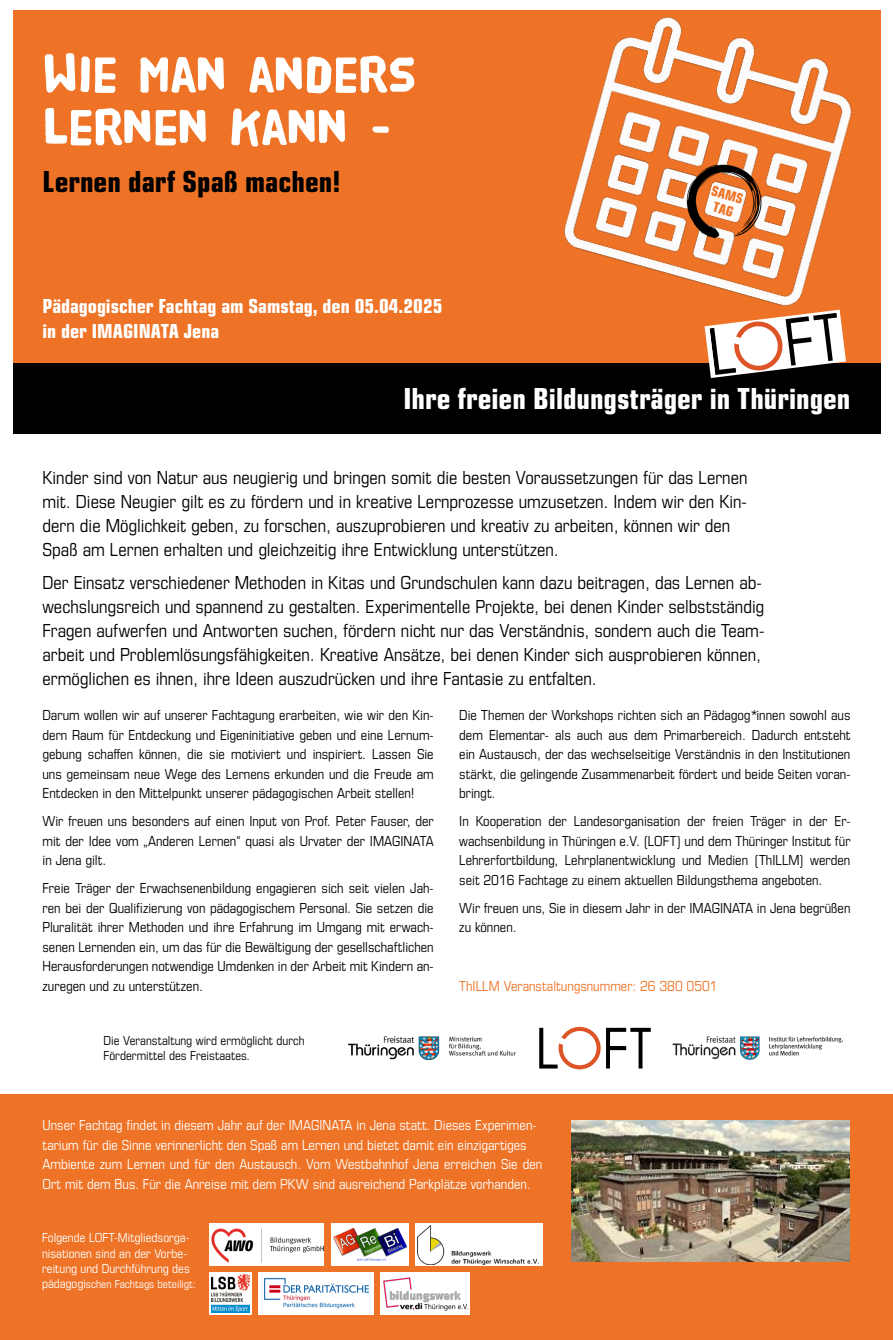
<style>
.page{position:relative;width:893px;height:1340px;background:#fff}
.page>*{position:absolute;margin:0;border:0;box-sizing:border-box;transform-origin:0 0}
.t1{font:52.5px/52.5px "HVD Poster Clean";color:#fff}
.t2{font:31.5px "Eurostile Con Hea";color:#fff}
.t3{font:31.5px "Eurostile Con Hea";color:#000}
.t4{font:21px/25.2px "Eurostile Con Hea";color:#fff}
.t5{font:19.5px/24px "Eurostile Con";color:#000}
.t6{font:15px/19.5px "Eurostile Con";color:#000;text-align:justify}
.t7{font:15px/19.5px "Eurostile Con";color:#fff}
.t8{font:15px "Eurostile Con";color:#ee7326}
.t9{font:15px/15px "Eurostile Con Hea";color:#ee7326;text-align:center}
.t10{font:13.5px/15px "Eurostile Con";color:#fff}
.t11{font:13.5px/15px "Eurostile Con";color:#000}
.t12{font:12px "Eurostile Con";color:#fff}
.s1{font-size:13.5px}
</style>
<div class="page">
<div style="left:13px;top:11px;width:867px;height:353px;background:#ee7326"></div>
<div style="left:13px;top:364px;width:867px;height:70px;background:#000"></div>
<div style="left:0;top:1094px;width:893px;height:245px;background:#ee7326"></div>
<img style="left:672px;top:1036px;width:171px;height:24px">
<img style="left:209px;top:1223px;width:115px;height:42px">
<img style="left:381px;top:1272px;width:89px;height:42px">
<div style="left:331px;top:1222px;width:78px;height:43px;background:#fff"></div>
<img style="left:333px;top:1228px;width:74px;height:33px">
<svg style="left:209px;top:1272px;width:43px;height:42px"></svg>
<img style="left:211px;top:1273px;width:39px;height:39px">
<div style="left:259px;top:1271px;width:115px;height:43px;background:#fff"></div>
<img style="left:264px;top:1278px;width:105px;height:31px">
<div style="left:415px;top:1222px;width:127px;height:43px;background:linear-gradient(to right,#fff,#fff)"></div>
<img style="left:417px;top:1225px;width:122px;height:38px">
<img style="left:572px;top:1120px;width:277px;height:141px">
<svg style="left:705px;top:338px;width:141px;height:40px"></svg>
<img style="left:531px;top:10px;width:350px;height:328px">
<svg style="left:539px;top:1026px;width:112px;height:43px"></svg>
<img style="left:348px;top:1036px;width:168px;height:24px">
<img style="left:682px;top:160px;width:85px;height:85px">
<h1 class="t1" style="left:43px;top:49px;width:375px">Wie man anders lernen Kann -</h1>
<h2 class="t3" style="left:43px;top:158px;width:299px">Lernen darf Spaß machen!</h2>
<h3 class="t4" style="left:43px;top:292px;width:402px">Pädagogischer Fachtag am Samstag, den 05.04.2025 in der IMAGINATA Jena</h3>
<p class="t9" style="left:714px;top:182px;width:34px;rotate:16deg">SAMS<br>TAG</p>
<h2 class="t2" style="left:403px;top:376px;width:448px">Ihre freien Bildungsträger in Thüringen</h2>
<p class="t5" style="left:43px;top:464px;width:706px">Kinder sind von Natur aus neugierig und bringen somit die besten Voraussetzungen für das Lernen mit. Diese Neugier gilt es zu fördern und in kreative Lernprozesse umzusetzen. Indem wir den Kin&shy;dern die Möglichkeit geben, zu forschen, auszuprobieren und kreativ zu arbeiten, können wir den Spaß am Lernen erhalten und gleichzeitig ihre Entwicklung unterstützen.</p>
<p class="t5" style="left:43px;top:569px;width:723px">Der Einsatz verschiedener Methoden in Kitas und Grundschulen kann dazu beitragen, das Lernen ab&shy;wechslungsreich und spannend zu gestalten. Experimentelle Projekte, bei denen Kinder selbstständig Fragen aufwerfen und Antworten suchen, fördern nicht nur das Verständnis, sondern auch die Team&shy;arbeit und Problemlösungsfähigkeiten. Kreative Ansätze, bei denen Kinder sich ausprobieren können, ermöglichen es ihnen, ihre Ideen auszudrücken und ihre Fantasie zu entfalten.</p>
<p class="t6" style="left:43px;top:704px;width:393px">Darum wollen wir auf unserer Fachtagung erarbeiten, wie wir den Kin&shy;dern Raum für Entdeckung und Eigeninitiative geben und eine Lernum&shy;gebung schaffen können, die sie motiviert und inspiriert. Lassen Sie uns gemeinsam neue Wege des Lernens erkunden und die Freude am Entdecken in den Mittelpunkt unserer pädagogischen Arbeit stellen!</p>
<p class="t6" style="left:43px;top:810px;width:393px">Wir freuen uns besonders auf einen Input von Prof. Peter Fauser, der mit der Idee vom „Anderen Lernen“ quasi als Urvater der IMAGINATA in Jena gilt.</p>
<p class="t6" style="left:43px;top:877px;width:393px">Freie Träger der Erwachsenenbildung engagieren sich seit vielen Jah&shy;ren bei der Qualifizierung von pädagogischem Personal. Sie setzen die Pluralität ihrer Methoden und ihre Erfahrung im Umgang mit erwach&shy;senen Lernenden ein, um das für die Bewältigung der gesellschaftlichen Herausforderungen notwendige Umdenken in der Arbeit mit Kindern an&shy;zuregen und zu unterstützen.</p>
<p class="t6" style="left:459px;top:704px;width:393px">Die Themen der Workshops richten sich an Pädagog*innen sowohl aus dem Elementar- als auch aus dem Primarbereich. Dadurch entsteht ein Austausch, der das wechselseitige Verständnis in den Institutionen stärkt, die gelingende Zusammenarbeit fördert und beide Seiten voran&shy;bringt.</p>
<p class="t6" style="left:459px;top:810px;width:393px">In Kooperation der Landesorganisation der freien Träger in der Er&shy;wachsenbildung in Thüringen e.V. (LOFT) und dem Thüringer Institut für Lehrerfortbildung, Lehrplanentwicklung und Medien (ThILLM) werden seit 2016 Fachtage zu einem aktuellen Bildungsthema angeboten.</p>
<p class="t6" style="left:459px;top:897px;width:393px">Wir freuen uns, Sie in diesem Jahr in der IMAGINATA in Jena begrüßen zu können.</p>
<p class="t8" style="left:459px;top:975px;width:260px">ThILLM Veranstaltungsnummer: 26 380 0501</p>
<p class="t11" style="left:104px;top:1032px;width:202px">Die Veranstaltung wird ermöglicht durch<br>Fördermittel des Freistaates.</p>
<p class="t7" style="left:43px;top:1114px;width:501px">Unser Fachtag findet in diesem Jahr auf der IMAGINATA in Jena statt. Dieses Experimen&shy;tarium für die Sinne verinnerlicht den Spaß am Lernen und bietet damit ein einzigartiges Ambiente zum Lernen und für den Austausch. Vom Westbahnhof Jena erreichen Sie den Ort mit dem Bus. Für die Anreise mit dem PKW sind ausreichend Parkplätze vorhanden.</p>
<p class="t10" style="left:42px;top:1229px;width:149px">Folgende LOFT-Mitgliedsorga&shy;nisationen sind an der Vorbe&shy;reitung und Durchführung des</p>
<p class="t12" style="left:42px;top:1275px;width:155px"><span class="s1">pädagogi</span>schen Fachtags beteiligt:</p>
</div>
